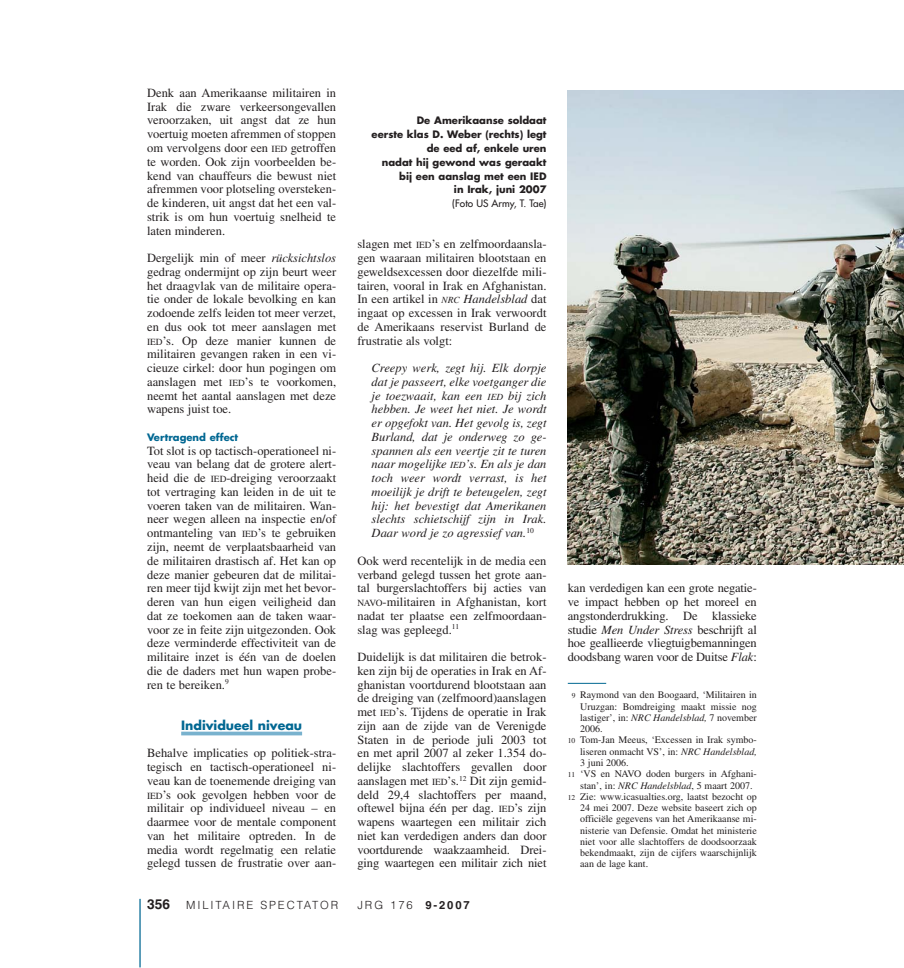
<style>
.page{position:relative;width:904px;height:968px;background:#fff}
.page>*{position:absolute;margin:0;border:0;box-sizing:border-box;transform-origin:0 0}
.t1{font:12.5px/13.8px "Times";color:#231f20;text-align:justify}
.t2{font:italic 12.5px/13.8px "Times";color:#231f20;text-align:justify}
.t3{font:700 12.5px "Futura";color:#006792}
.t4{font:300 11.25px "Helvetica";letter-spacing:.165em;color:#231f20}
.t5{font:10px "Times";color:#231f20}
.t6{font:700 10px/13.8px "Futura";color:#231f20;text-align:right}
.t7{font:10px "Futura";color:#231f20}
.t8{font:700 10px "Futura";color:#006792}
.s1{font-size:9.38px}
.s2{font-style:italic}
.s3{font-style:italic;font-size:9.38px}
.s4{font-weight:700;font-size:13.75px}
.s5{font-weight:700}
.s6{font-size:7.5px}
</style>
<div class="page">
<hr style="left:139px;top:898px;width:2px;height:69px;background:#006792">
<svg style="left:181px;top:731px;width:121px;height:4px"></svg>
<img style="left:568px;top:90px;width:336px;height:474px">
<hr style="left:568px;top:683px;width:38px;height:1px;background:#006792">
<p class="t1" style="left:147px;top:87px;width:190px">Denk aan Amerikaanse militairen in Irak die zware verkeersongevallen veroorzaken, uit angst dat ze hun voertuig moeten afremmen of stoppen om vervolgens door een <span class="s1">IED</span> getroffen te worden. Ook zijn voorbeelden be&shy;kend van chauffeurs die bewust niet afremmen voor plotseling oversteken&shy;de kinderen, uit angst dat het een val&shy;strik is om hun voertuig snelheid te laten minderen.</p>
<p class="t1" style="left:147px;top:252px;width:190px">Dergelijk min of meer <span class="s2">rücksichtslos </span>gedrag ondermijnt op zijn beurt weer het draagvlak van de militaire opera&shy;tie onder de lokale bevolking en kan zodoende zelfs leiden tot meer verzet, en dus ook tot meer aanslagen met <span class="s1">IED</span>’s. Op deze manier kunnen de militairen gevangen raken in een vi - cieuze cirkel: door hun pogingen om aanslagen met <span class="s1">IED</span>’s te voorkomen, neemt het aantal aanslagen met deze wapens juist toe.</p>
<p class="t8" style="left:147px;top:432px;width:93px">Vertragend effect</p>
<p class="t1" style="left:147px;top:444px;width:191px">Tot slot is op tactisch-operationeel ni&shy;veau van belang dat de grotere alert&shy;heid die de <span class="s1">IED</span>-dreiging veroorzaakt tot vertraging kan leiden in de uit te voeren taken van de militairen. Wan&shy;neer wegen alleen na inspectie en/of ontmanteling van <span class="s1">IED</span>’s te gebruiken zijn, neemt de verplaatsbaarheid van de militairen drastisch af. Het kan op deze manier gebeuren dat de militai&shy;ren meer tijd kwijt zijn met het bevor&shy;deren van hun eigen veiligheid dan dat ze toekomen aan de taken waar&shy;voor ze in feite zijn uitgezonden. Ook deze verminderde effectiviteit van de militaire inzet is één van de doelen die de daders met hun wapen probe&shy;ren te bereiken.<sup>9</sup></p>
<p class="t3" style="left:181px;top:719px;width:122px">Individueel niveau</p>
<p class="t1" style="left:147px;top:747px;width:190px">Behalve implicaties op politiek-stra&shy;tegisch en tactisch-operationeel ni&shy;veau kan de toenemende dreiging van <span class="s1">IED</span>’s ook gevolgen hebben voor de militair op individueel niveau – en daarmee voor de mentale component van het militaire optreden. In de media wordt regelmatig een relatie gelegd tussen de frustratie over aan-</p>
<p class="t6" style="left:371px;top:115px;width:176px">De Amerikaanse soldaat<br>eerste klas D. Weber (rechts) legt de eed af, enkele uren<br>nadat hij gewond was geraakt bij een aanslag met een IED<br>in Irak, juni 2007</p>
<p class="t7" style="left:452px;top:198px;width:96px">(Foto US Army, T. Tae)</p>
<p class="t1" style="left:357px;top:238px;width:190px">slagen met <span class="s1">IED</span>’s en zelfmoordaansla&shy;gen waaraan militairen blootstaan en geweldsexcessen door diezelfde mili&shy;tairen, vooral in Irak en Afghanistan.<br>In een artikel in <span class="s3">NRC</span> <span class="s2">Handelsblad</span> dat ingaat op excessen in Irak verwoordt de Amerikaans reservist Burland de frustratie als volgt:</p>
<p class="t2" style="left:371px;top:362px;width:176px">Creepy werk, zegt hij. Elk dorpje dat je passeert, elke voetganger die je toezwaait, kan een <span class="s1">IED</span> bij zich hebben. Je weet het niet. Je wordt er opgefokt van. Het gevolg is, zegt Burland, dat je onderweg zo ge&shy;spannen als een veertje zit te turen naar mogelijke <span class="s1">IED</span>’s. En als je dan toch weer wordt verrast, is het moeilijk je drift te beteugelen, zegt hij: het bevestigt dat Amerikanen slechts schietschijf zijn in Irak.<br>Daar word je zo agressief van.<sup>10</sup></p>
<p class="t1" style="left:357px;top:554px;width:190px">Ook werd recentelijk in de media een verband gelegd tussen het grote aan&shy;tal burgerslachtoffers bij acties van <span class="s1">NAVO</span>-militairen in Afghanistan, kort nadat ter plaatse een zelfmoordaan&shy;slag was gepleegd.<sup>11</sup></p>
<p class="t1" style="left:357px;top:651px;width:190px">Duidelijk is dat militairen die betrok&shy;ken zijn bij de operaties in Irak en Af&shy;ghanistan voortdurend blootstaan aan de dreiging van (zelfmoord)aanslagen met <span class="s1">IED</span>’s. Tijdens de operatie in Irak zijn aan de zijde van de Verenigde Staten in de periode juli 2003 tot en met april 2007 al zeker 1.354 do&shy;delijke slachtoffers gevallen door aanslagen met <span class="s1">IED</span>’s.<sup>12</sup> Dit zijn gemid&shy;deld 29,4 slachtoffers per maand, oftewel bijna één per dag. <span class="s1">IED</span>’s zijn wapens waartegen een militair zich niet kan verdedigen anders dan door voort durende waakzaamheid. Drei&shy;ging waartegen een militair zich niet</p>
<p class="t4" style="left:147px;top:900px;width:193px"><span class="s4">356</span> MILITAIRE SPECTATOR</p>
<p class="t4" style="left:357px;top:900px;width:114px">JRG 176 <span class="s5">9-2007</span></p>
<p class="t1" style="left:568px;top:582px;width:190px">kan verdedigen kan een grote negatie&shy;ve impact hebben op het moreel en angstonderdrukking. De klassieke studie <span class="s2">Men Under Stress</span> beschrijft al hoe ge allieerde vliegtuigbemanningen doodsbang waren voor de Duitse <span class="s2">Flak</span>:</p>
<p class="t5" style="left:572px;top:691px;width:186px"><span class="s6">9</span> Raymond van den Boogaard, ‘Militairen in</p>
<p class="t5" style="left:580px;top:702px;width:178px">Uruzgan: Bomdreiging maakt missie nog</p>
<p class="t5" style="left:580px;top:713px;width:178px">lastiger’, in: <span class="s2">NRC Handelsblad,</span> 7 november</p>
<p class="t5" style="left:580px;top:725px;width:24px">2006.</p>
<p class="t5" style="left:568px;top:736px;width:190px"><span class="s6">10</span> Tom-Jan Meeus, ‘Excessen in Irak symbo -</p>
<p class="t5" style="left:580px;top:747px;width:178px">liseren onmacht VS’, in: <span class="s2">NRC Handelsblad,</span></p>
<p class="t5" style="left:580px;top:758px;width:50px">3 juni 2006.</p>
<p class="t5" style="left:568px;top:770px;width:190px"><span class="s6">11</span> ‘VS en NAVO doden burgers in Afghani-</p>
<p class="t5" style="left:580px;top:781px;width:174px">stan’, in: <span class="s2">NRC Handelsblad</span>, 5 maart 2007.</p>
<p class="t5" style="left:568px;top:792px;width:190px"><span class="s6">12</span> Zie: www.icasualties.org, laatst bezocht op</p>
<p class="t5" style="left:580px;top:803px;width:178px">24 mei 2007. Deze website baseert zich op</p>
<p class="t5" style="left:580px;top:815px;width:178px">officiële gegevens van het Amerikaanse mi-</p>
<p class="t5" style="left:580px;top:826px;width:178px">nisterie van Defensie. Omdat het ministerie</p>
<p class="t5" style="left:580px;top:837px;width:178px">niet voor alle slachtoffers de doodsoorzaak</p>
<p class="t5" style="left:580px;top:848px;width:178px">bekendmaakt, zijn de cijfers waarschijnlijk</p>
<p class="t5" style="left:580px;top:860px;width:69px">aan de lage kant.</p>
</div>
